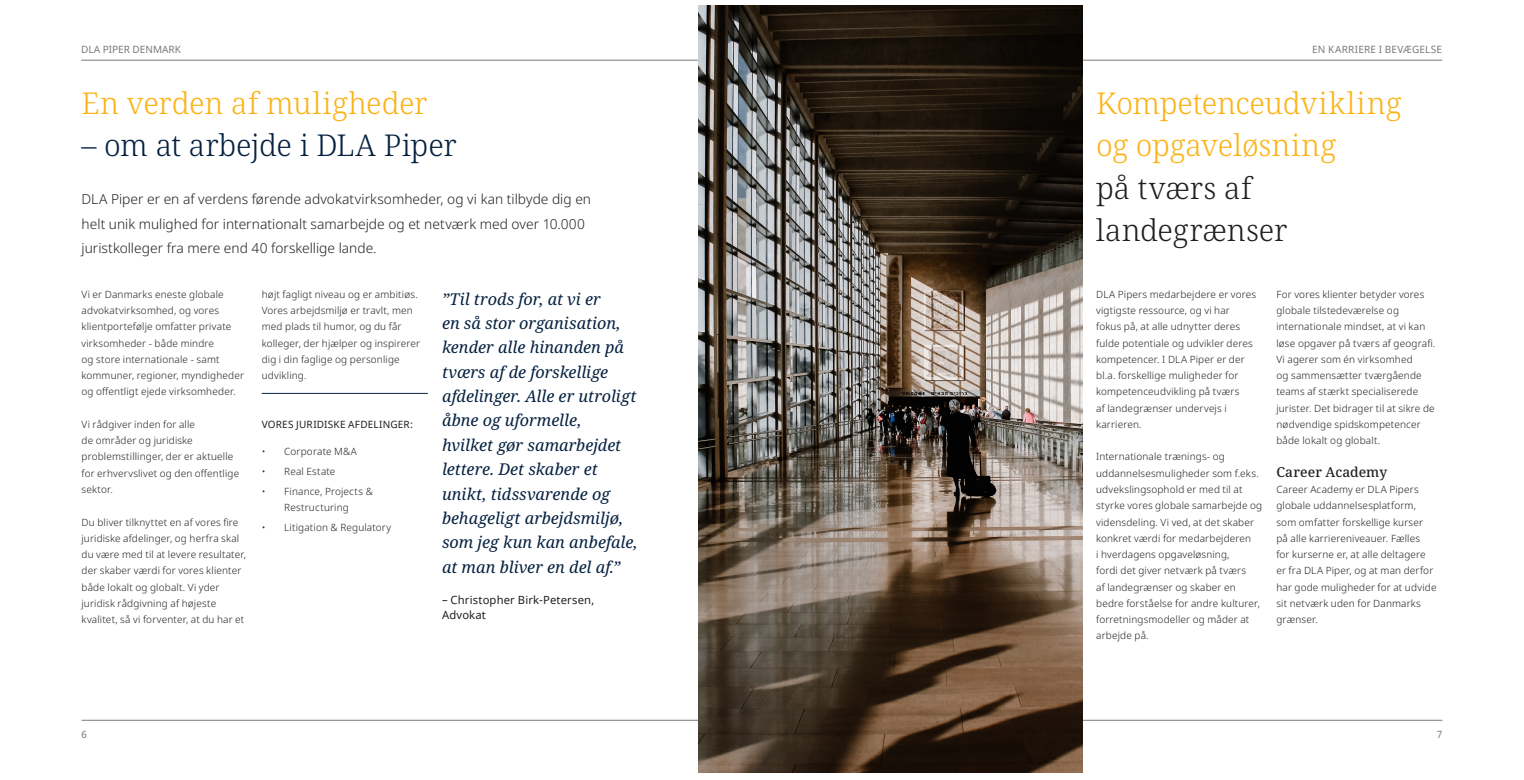
<style>
.page{position:relative;width:1524px;height:780px;background:#fff}
.page>*{position:absolute;margin:0;border:0;box-sizing:border-box;transform-origin:0 0}
.t1{font:300 30px/42.5px "Noto Serif";letter-spacing:-.005em;color:#fbb316}
.t2{font:300 30px "Noto Serif";letter-spacing:-.01em;color:#062140}
.t3{font:300 30px "Noto Serif";color:#231f20}
.t4{font:italic 16.25px/24.4px "Noto Serif";color:#062140}
.t5{font:300 13.75px/24.4px "Noto Sans";color:#231f20}
.t6{font:500 13.75px "Noto Serif";letter-spacing:.005em;color:#231f20}
.t7{font:11.25px/15px "Noto Sans";letter-spacing:.015em;color:#231f20}
.t8{font:300 10px/16.2px "Noto Sans";letter-spacing:.015em;color:#231f20}
.t9{font:10px "Noto Sans";letter-spacing:.01em;color:#787a7d}
.t10{font:10px "Noto Sans";letter-spacing:.015em;color:#231f20}
.s1{color:#231f20}
</style>
<div class="page">
<hr style="left:825px;top:60px;width:617px;height:1px;background:#787a7d">
<hr style="left:81px;top:60px;width:617px;height:1px;background:#787a7d">
<hr style="left:826px;top:720px;width:616px;height:1px;background:#787a7d">
<hr style="left:81px;top:720px;width:617px;height:1px;background:#787a7d">
<hr style="left:262px;top:393px;width:166px;height:1px;background:#062140">
<img style="left:698px;top:6px;width:384px;height:766px">
<p class="t9" style="left:81px;top:42px;width:101px">DLA PIPER DENMARK</p>
<p class="t9" style="left:1312px;top:42px;width:131px">EN KARRIERE I BEVÆGELSE</p>
<p class="t1" style="left:81px;top:83px;width:347px">En verden af muligheder</p>
<p class="t2" style="left:81px;top:125px;width:377px">– om at arbejde i DLA Piper</p>
<p class="t5" style="left:81px;top:187px;width:511px">DLA Piper er en af verdens førende advokatvirksomheder, og vi kan tilbyde dig en helt unik mulighed for internationalt samarbejde og et netværk med over 10.000 juristkolleger fra mere end 40 forskellige lande.</p>
<p class="t1" style="left:1096px;top:83px;width:307px">Kompetenceudvikling og opgaveløsning<br><span class="s1">på tværs af</span></p>
<p class="t3" style="left:1096px;top:210px;width:193px">landegrænser</p>
<p class="t8" style="left:81px;top:286px;width:164px">Vi er Danmarks eneste globale advokatvirksomhed, og vores klientportefølje omfatter private virksomheder - både mindre<br>og store internationale - samt kommuner, regioner, myndigheder og offentligt ejede virksomheder.</p>
<p class="t8" style="left:81px;top:416px;width:159px">Vi rådgiver inden for alle<br>de områder og juridiske problemstillinger, der er aktuelle for erhvervslivet og den offentlige sektor.</p>
<p class="t8" style="left:81px;top:514px;width:166px">Du bliver tilknyttet en af vores fire juridiske afdelinger, og herfra skal du være med til at levere resultater, der skaber værdi for vores klienter både lokalt og globalt. Vi yder juridisk rådgivning af højeste kvalitet, så vi forventer, at du har et</p>
<p class="t8" style="left:262px;top:286px;width:158px">højt fagligt niveau og er ambitiøs.</p>
<p class="t8" style="left:262px;top:302px;width:160px">Vores arbejdsmiljø er travlt, men med plads til humor, og du får kolleger, der hjælper og inspirerer dig i din faglige og personlige udvikling.</p>
<p class="t10" style="left:262px;top:418px;width:153px">VORES JURIDISKE AFDELINGER:</p>
<p class="t8" style="left:262px;top:443px;width:97px">• Corporate M&amp;A</p>
<p class="t8" style="left:262px;top:463px;width:75px">• Real Estate</p>
<p class="t8" style="left:262px;top:483px;width:113px;text-align:center">• Finance, Projects &amp;<br>Restructuring</p>
<p class="t8" style="left:262px;top:519px;width:131px">• Litigation &amp; Regulatory</p>
<p class="t4" style="left:442px;top:287px;width:197px">”Til trods for, at vi er<br>en så stor organisation, kender alle hinanden på tværs af de forskellige afdelinger. Alle er utroligt åbne og uformelle,<br>hvilket gør samarbejdet lettere. Det skaber et unikt, tidssvarende og behageligt arbejdsmiljø, som jeg kun kan anbefale, at man bliver en del af.”</p>
<p class="t7" style="left:442px;top:593px;width:154px">– Christopher Birk-Petersen,<br>Advokat</p>
<p class="t8" style="left:1096px;top:286px;width:162px">DLA Pipers medarbejdere er vores vigtigste ressource, og vi har fokus på, at alle udnytter deres fulde potentiale og udvikler deres kompetencer. I DLA Piper er der bl.a. forskellige muligheder for kompetenceudvikling på tværs<br>af landegrænser undervejs i karrieren.</p>
<p class="t8" style="left:1096px;top:449px;width:168px">Internationale trænings- og uddannelsesmuligheder som f.eks. udvekslingsophold er med til at styrke vores globale samarbejde og vidensdeling. Vi ved, at det skaber konkret værdi for medarbejderen<br>i hverdagens opgaveløsning,<br>fordi det giver netværk på tværs<br>af landegrænser og skaber en bedre forståelse for andre kulturer, forretningsmodeller og måder at arbejde på.</p>
<p class="t8" style="left:1276px;top:286px;width:160px">For vores klienter betyder vores globale tilstedeværelse og internationale mindset, at vi kan løse opgaver på tværs af geografi.<br>Vi agerer som én virksomhed<br>og sammensætter tværgående teams af stærkt specialiserede jurister. Det bidrager til at sikre de nødvendige spidskompetencer både lokalt og globalt.</p>
<p class="t6" style="left:1276px;top:462px;width:112px">Career Academy</p>
<p class="t8" style="left:1276px;top:481px;width:162px">Career Academy er DLA Pipers globale uddannelsesplatform, som omfatter forskellige kurser på alle karriereniveauer. Fælles<br>for kurserne er, at alle deltagere er fra DLA Piper, og at man derfor har gode muligheder for at udvide sit netværk uden for Danmarks grænser.</p>
<p class="t9" style="left:81px;top:727px;width:7px">6</p>
<p class="t9" style="left:1437px;top:727px;width:7px">7</p>
</div>
